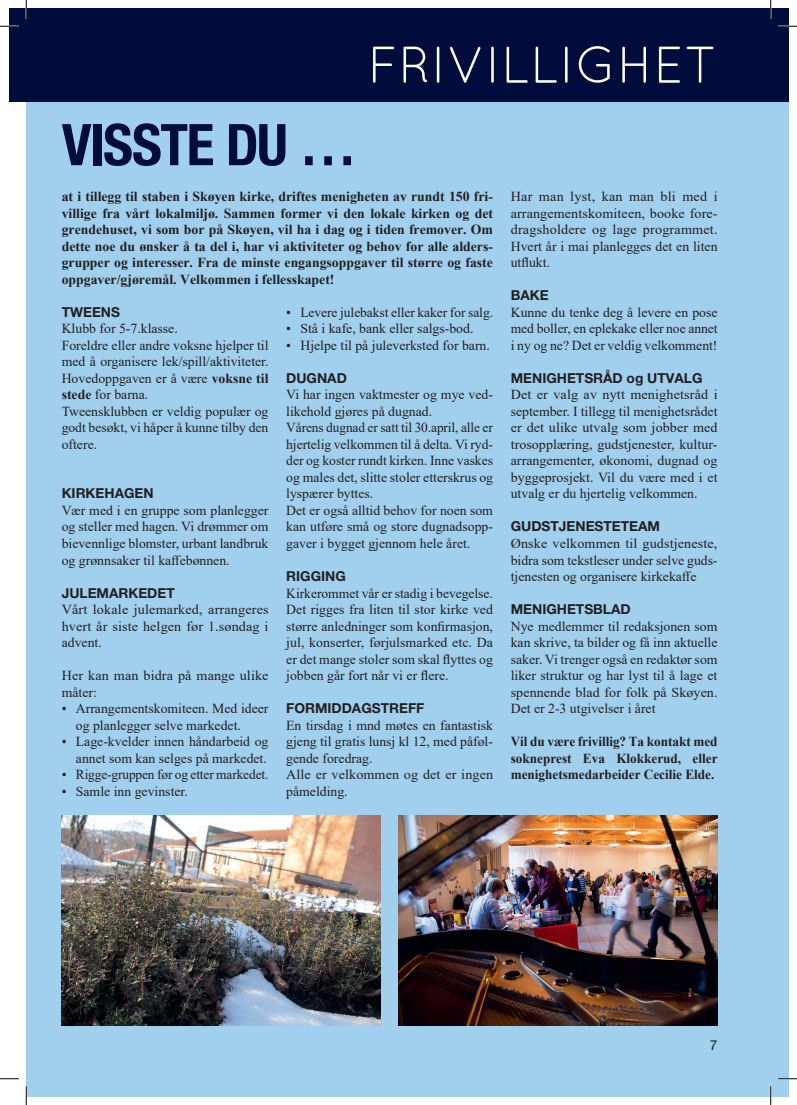
<style>
.page{position:relative;width:797px;height:1105px;background:#fff}
.page>*{position:absolute;margin:0;border:0;box-sizing:border-box;transform-origin:0 0}
.t1{font:700 condensed 57.5px "Helvetica Neue LT Std";letter-spacing:-.025em;color:#000c3b}
.t2{font:51.5px "Quicksand";color:#fff}
.t3{font:13.75px/16.5px "Times New Roman";color:#231f20;text-align:justify}
.t4{font:700 13.75px/16.5px "Times New Roman";color:#231f20;text-align:justify}
.t5{font:700 13.75px "Helvetica Neue LT Std";color:#231f20}
.t6{font:700 13.75px/16.5px "Times New Roman";color:#231f20;text-align:justify;scale:.96 1}
.t7{font:13.75px "Helvetica Neue LT Std";color:#231f20}
.s1{font-weight:700}
</style>
<div class="page">
<div style="left:26px;top:39px;width:762px;height:1057px;background:#a1cfee"></div>
<div style="left:9px;top:9px;width:779px;height:93px;background:#000c3b"></div>
<img style="left:398px;top:816px;width:319px;height:209px">
<img style="left:62px;top:816px;width:319px;height:209px">
<svg style="left:0;top:25px;width:19px;height:2px"></svg>
<svg style="left:778px;top:25px;width:19px;height:2px"></svg>
<svg style="left:0;top:1078px;width:19px;height:1px"></svg>
<svg style="left:778px;top:1078px;width:19px;height:1px"></svg>
<svg style="left:25px;top:0;width:2px;height:19px"></svg>
<svg style="left:25px;top:1086px;width:2px;height:19px"></svg>
<svg style="left:770px;top:0;width:1px;height:19px"></svg>
<svg style="left:770px;top:1086px;width:1px;height:19px"></svg>
<h2 class="t2" style="left:368px;top:35px;width:351px">FRIVILLIGHET</h2>
<h1 class="t1" style="left:62px;top:110px;width:296px">VISSTE DU …</h1>
<p class="t4" style="left:62px;top:188px;width:433px">at i tillegg til staben i Skøyen kirke, driftes menigheten av rundt 150 fri&shy;villige fra vårt lokalmiljø. Sammen former vi den lokale kirken og det grendehuset, vi som bor på Skøyen, vil ha i dag og i tiden fremover. Om dette noe du ønsker å ta del i, har vi aktiviteter og behov for alle alders&shy;grupper og interesser. Fra de minste engangsoppgaver til større og faste oppgaver/gjøremål. Velkommen i fellesskapet!</p>
<p class="t5" style="left:62px;top:304px;width:60px">TWEENS</p>
<p class="t3" style="left:62px;top:320px;width:208px;text-align:left">Klubb for 5-7.klasse.<br>Foreldre eller andre voksne hjelper til med å organisere lek/spill/aktiviteter.<br>Hovedoppgaven er å være <span class="s1">voksne til stede</span> for barna.<br>Tweensklubben er veldig populær og godt besøkt, vi håper å kunne tilby den oftere.</p>
<p class="t5" style="left:62px;top:485px;width:93px">KIRKEHAGEN</p>
<p class="t3" style="left:62px;top:502px;width:208px">Vær med i en gruppe som planlegger og steller med hagen. Vi drømmer om bievennlige blomster, urbant landbruk og grønnsaker til kaffebønnen.</p>
<p class="t5" style="left:62px;top:584px;width:115px">JULEMARKEDET</p>
<p class="t3" style="left:62px;top:601px;width:208px">Vårt lokale julemarked, arrangeres hvert år siste helgen før 1.søndag i advent.</p>
<p class="t3" style="left:62px;top:667px;width:208px">Her kan man bidra på mange ulike måter:</p>
<p class="t3" style="left:76px;top:700px;width:194px;text-indent:-14px">• Arrangementskomiteen. Med ideer og planlegger selve markedet.</p>
<p class="t3" style="left:62px;top:733px;width:208px;text-align:right">• Lage-kvelder innen håndarbeid og annet som kan selges på markedet.</p>
<p class="t3" style="left:62px;top:766px;width:208px">• Rigge-gruppen før og etter markedet.</p>
<p class="t3" style="left:62px;top:782px;width:128px">• Samle inn gevinster.</p>
<p class="t3" style="left:286px;top:304px;width:208px">• Levere julebakst eller kaker for salg.</p>
<p class="t3" style="left:286px;top:320px;width:189px">• Stå i kafe, bank eller salgs-bod.</p>
<p class="t3" style="left:286px;top:337px;width:205px">• Hjelpe til på juleverksted for barn.</p>
<p class="t5" style="left:286px;top:370px;width:62px">DUGNAD</p>
<p class="t3" style="left:286px;top:386px;width:208px;text-align:left">Vi har ingen vaktmester og mye ved&shy;likehold gjøres på dugnad.<br>Vårens dugnad er satt til 30.april, alle er hjertelig velkommen til å delta. Vi ryd&shy;der og koster rundt kirken. Inne vaskes og males det, slitte stoler etterskrus og lyspærer byttes.<br>Det er også alltid behov for noen som kan utføre små og store dugnadsopp&shy;gaver i bygget gjennom hele året.</p>
<p class="t5" style="left:286px;top:568px;width:61px">RIGGING</p>
<p class="t3" style="left:286px;top:584px;width:208px">Kirkerommet vår er stadig i bevegelse.<br>Det rigges fra liten til stor kirke ved større anledninger som konfirmasjon, jul, konserter, førjulsmarked etc. Da er det mange stoler som skal flyttes og jobben går fort når vi er flere.</p>
<p class="t5" style="left:286px;top:700px;width:140px">FORMIDDAGSTREFF</p>
<p class="t3" style="left:286px;top:716px;width:208px;text-align:left">En tirsdag i mnd møtes en fantastisk gjeng til gratis lunsj kl 12, med påføl&shy;gende foredrag.<br>Alle er velkommen og det er ingen påmelding.</p>
<p class="t3" style="left:511px;top:188px;width:208px">Har man lyst, kan man bli med i arrangementskomiteen, booke fore&shy;dragsholdere og lage programmet.<br>Hvert år i mai planlegges det en liten utflukt.</p>
<p class="t5" style="left:511px;top:287px;width:39px">BAKE</p>
<p class="t3" style="left:511px;top:304px;width:208px">Kunne du tenke deg å levere en pose med boller, en eplekake eller noe annet i ny og ne? Det er veldig velkomment!</p>
<p class="t5" style="left:511px;top:370px;width:193px">MENIGHETSRÅD og UTVALG</p>
<p class="t3" style="left:511px;top:386px;width:208px">Det er valg av nytt menighetsråd i september. I tillegg til menighetsrådet er det ulike utvalg som jobber med trosopplæring, gudstjenester, kultur&shy;arrangementer, økonomi, dugnad og byggeprosjekt. Vil du være med i et utvalg er du hjertelig velkommen.</p>
<p class="t5" style="left:511px;top:518px;width:151px">GUDSTJENESTETEAM</p>
<p class="t3" style="left:511px;top:535px;width:208px">Ønske velkommen til gudstjeneste, bidra som tekstleser under selve guds&shy;tjenesten og organisere kirkekaffe</p>
<p class="t5" style="left:511px;top:601px;width:121px">MENIGHETSBLAD</p>
<p class="t3" style="left:511px;top:617px;width:208px">Nye medlemmer til redaksjonen som kan skrive, ta bilder og få inn aktuelle saker. Vi trenger også en redaktør som liker struktur og har lyst til å lage et spennende blad for folk på Skøyen.<br>Det er 2-3 utgivelser i året</p>
<p class="t6" style="left:511px;top:733px;width:217px">Vil du være frivillig? Ta kontakt med sokneprest Eva Klokkerud, eller menighetsmedarbeider Cecilie Elde.</p>
<p class="t7" style="left:710px;top:1036px;width:9px">7</p>
</div>
